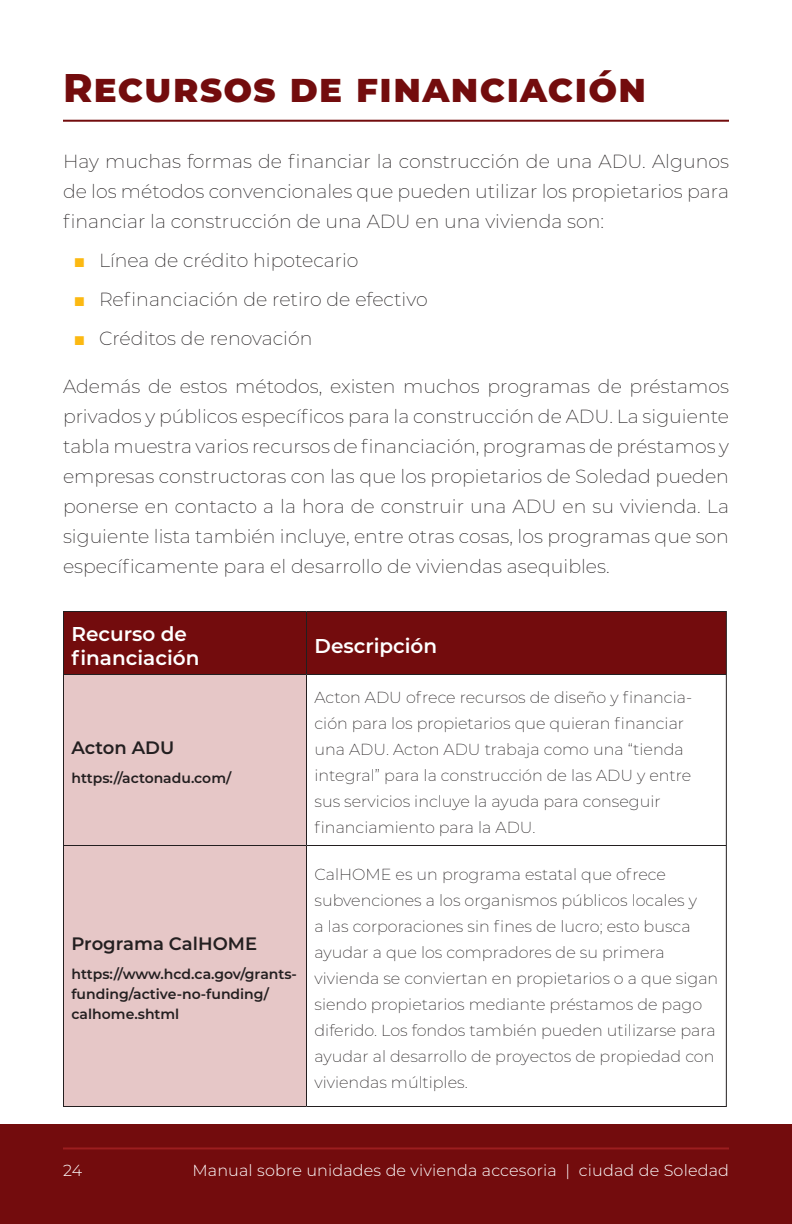
<style>
.page{position:relative;width:792px;height:1224px;background:#fff}
.page>*{position:absolute;margin:0;border:0;box-sizing:border-box;transform-origin:0 0}
.Heading_1{font:800 40px "Montserrat";letter-spacing:.025em;color:#730c0d}
.Table_Headers{font:600 20px/24px "Montserrat";color:#fff}
.t1{font:200 19px/30px "Montserrat";color:#231f20;text-align:justify}
.t2{font:600 18px "Montserrat";color:#231f20}
.t3{font:200 16px/26px "Montserrat";color:#231f20}
.t4{font:300 16px "Montserrat";letter-spacing:.01em;color:#fff}
.t5{font:600 14px/20px "Montserrat";color:#231f20}
.s1{font-family:"Arial Narrow";font-weight:400;color:#fcb912}
</style>
<div class="page">
<div style="left:0;top:1125px;width:792px;height:99px;background:#730c0d"></div>
<hr style="left:63px;top:1147px;width:666px;height:2px;background:#9c1e1f">
<hr style="left:63px;top:120px;width:666px;height:2px;background:#730c0d">
<div style="left:64px;top:612px;width:662px;height:62px;background:#730c0d"></div>
<div style="left:64px;top:675px;width:242px;height:431px;background:#e6c7c7"></div>
<hr style="left:63px;top:611px;width:243px;height:1px;background:#231f20">
<hr style="left:63px;top:612px;width:1px;height:62px;background:#231f20">
<hr style="left:306px;top:611px;width:421px;height:1px;background:#231f20">
<hr style="left:306px;top:612px;width:1px;height:62px;background:#231f20">
<hr style="left:726px;top:612px;width:1px;height:62px;background:#231f20">
<hr style="left:63px;top:674px;width:243px;height:1px;background:#231f20">
<hr style="left:63px;top:675px;width:1px;height:170px;background:#231f20">
<hr style="left:306px;top:674px;width:421px;height:1px;background:#231f20">
<hr style="left:306px;top:675px;width:1px;height:170px;background:#231f20">
<hr style="left:726px;top:675px;width:1px;height:170px;background:#231f20">
<hr style="left:63px;top:845px;width:243px;height:1px;background:#231f20">
<hr style="left:63px;top:846px;width:1px;height:260px;background:#231f20">
<hr style="left:306px;top:845px;width:421px;height:1px;background:#231f20">
<hr style="left:306px;top:846px;width:1px;height:260px;background:#231f20">
<hr style="left:726px;top:846px;width:1px;height:260px;background:#231f20">
<hr style="left:63px;top:1106px;width:243px;height:1px;background:#231f20">
<hr style="left:306px;top:1106px;width:421px;height:1px;background:#231f20">
<p class="Heading_1" style="left:63px;top:58px;width:585px">Recursos de financiación</p>
<p class="t1" style="left:63px;top:145px;width:668px">Hay muchas formas de financiar la construcción de una ADU. Algunos de los métodos convencionales que pueden utilizar los propietarios para financiar la construcción de una ADU en una vivienda son:</p>
<p class="t1" style="left:75px;top:244px;width:285px"><span class="s1">■</span> Línea de crédito hipotecario</p>
<p class="t1" style="left:75px;top:283px;width:354px"><span class="s1">■</span> Refinanciación de retiro de efectivo</p>
<p class="t1" style="left:75px;top:322px;width:239px"><span class="s1">■</span> Créditos de renovación</p>
<p class="t1" style="left:63px;top:370px;width:668px">Además de estos métodos, existen muchos programas de préstamos privados y públicos específicos para la construcción de ADU. La siguiente tabla muestra varios recursos de financiación, programas de préstamos y empresas constructoras con las que los propietarios de Soledad pueden ponerse en contacto a la hora de construir una ADU en su vivienda. La siguiente lista también incluye, entre otras cosas, los programas que son específicamente para el desarrollo de viviendas asequibles.</p>
<p class="Table_Headers" style="left:72px;top:621px;width:130px">Recurso de financiación</p>
<p class="Table_Headers" style="left:314px;top:633px;width:124px">Descripción</p>
<p class="t2" style="left:72px;top:735px;width:104px">Acton ADU</p>
<p class="t5" style="left:72px;top:768px;width:161px">https://actonadu.com/</p>
<p class="t2" style="left:72px;top:931px;width:187px">Programa CalHOME</p>
<p class="t5" style="left:72px;top:964px;width:227px">https://www.hcd.ca.gov/grants&shy;funding/active-no-funding/ calhome.shtml</p>
<p class="t3" style="left:314px;top:684px;width:379px">Acton ADU ofrece recursos de diseño y financia&shy;ción para los propietarios que quieran financiar una ADU. Acton ADU trabaja como una “tienda integral” para la construcción de las ADU y entre sus servicios incluye la ayuda para conseguir financiamiento para la ADU.</p>
<p class="t3" style="left:314px;top:861px;width:405px">CalHOME es un programa estatal que ofrece subvenciones a los organismos públicos locales y<br>a las corporaciones sin fines de lucro; esto busca ayudar a que los compradores de su primera vivienda se conviertan en propietarios o a que sigan siendo propietarios mediante préstamos de pago diferido. Los fondos también pueden utilizarse para ayudar al desarrollo de proyectos de propiedad con viviendas múltiples.</p>
<p class="t4" style="left:63px;top:1160px;width:21px">24</p>
<p class="t4" style="left:192px;top:1160px;width:538px">Manual sobre unidades de vivienda accesoria | ciudad de Soledad</p>
</div>
